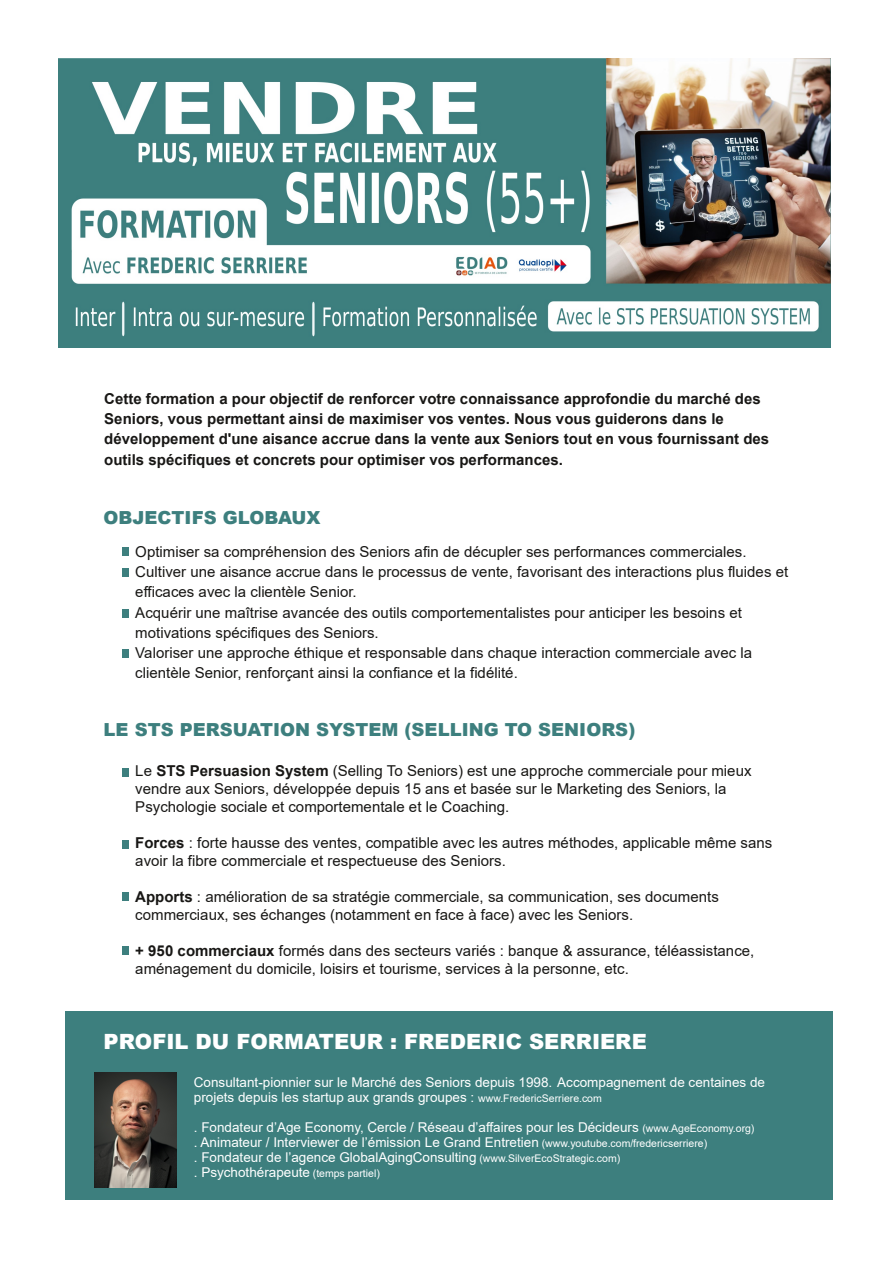
<style>
.page{position:relative;width:893px;height:1263px;background:#fff}
.page>*{position:absolute;margin:0;border:0;box-sizing:border-box;transform-origin:0 0}
.t1{font:900 21px "Arial";color:#fff}
.t2{font:900 18px "Arial";color:#3d7f7e}
.t3{font:15px/20.2px "Arial";letter-spacing:.005em;color:#181715}
.t4{font:700 15px/20.2px "Arial";color:#181715}
.t5{font:13.5px/15px "Arial";color:#fff}
.s1{font-weight:700}
.s2{font-size:10.5px}
</style>
<div class="page">
<div style="left:65px;top:1012px;width:767px;height:187px;background:#3d7f7e"></div>
<img style="left:59px;top:59px;width:772px;height:288px">
<img style="left:94px;top:1072px;width:83px;height:115px">
<svg style="left:123px;top:548px;width:5px;height:8px"></svg>
<svg style="left:123px;top:569px;width:5px;height:8px"></svg>
<svg style="left:123px;top:609px;width:5px;height:8px"></svg>
<svg style="left:123px;top:650px;width:5px;height:8px"></svg>
<svg style="left:123px;top:768px;width:5px;height:8px"></svg>
<svg style="left:123px;top:840px;width:5px;height:8px"></svg>
<svg style="left:123px;top:893px;width:5px;height:8px"></svg>
<svg style="left:123px;top:947px;width:5px;height:8px"></svg>
<p class="t4" style="left:104px;top:389px;width:666px">Cette formation a pour objectif de renforcer votre connaissance approfondie du marché des Seniors, vous permettant ainsi de maximiser vos ventes. Nous vous guiderons dans le développement d'une aisance accrue dans la vente aux Seniors tout en vous fournissant des outils spécifiques et concrets pour optimiser vos performances.</p>
<p class="t2" style="left:104px;top:504px;width:218px">OBJECTIFS GLOBAUX</p>
<p class="t3" style="left:135px;top:542px;width:654px">Optimiser sa compréhension des Seniors afin de décupler ses performances commerciales.<br>Cultiver une aisance accrue dans le processus de vente, favorisant des interactions plus fluides et efficaces avec la clientèle Senior.<br>Acquérir une maîtrise avancée des outils comportementalistes pour anticiper les besoins et motivations spécifiques des Seniors.<br>Valoriser une approche éthique et responsable dans chaque interaction commerciale avec la clientèle Senior, renforçant ainsi la confiance et la fidélité.</p>
<p class="t2" style="left:104px;top:716px;width:533px">LE STS PERSUATION SYSTEM (SELLING TO SENIORS)</p>
<p class="t3" style="left:135px;top:762px;width:618px;line-height:18px">Le <span class="s1">STS Persuasion System</span> (Selling To Seniors) est une approche commerciale pour mieux vendre aux Seniors, développée depuis 15 ans et basée sur le Marketing des Seniors, la<br>Psychologie sociale et comportementale et le Coaching.</p>
<p class="t3" style="left:135px;top:834px;width:639px;line-height:18px"><span class="s1">Forces</span> : forte hausse des ventes, compatible avec les autres méthodes, applicable même sans avoir la fibre commerciale et respectueuse des Seniors.</p>
<p class="t3" style="left:135px;top:888px;width:585px;line-height:18px"><span class="s1">Apports</span> : amélioration de sa stratégie commerciale, sa communication, ses documents commerciaux, ses échanges (notamment en face à face) avec les Seniors.</p>
<p class="t3" style="left:135px;top:942px;width:621px;line-height:18px"><span class="s1">+ 950 commerciaux</span> formés dans des secteurs variés : banque &amp; assurance, téléassistance, aménagement du domicile, loisirs et tourisme, services à la personne, etc.</p>
<h1 class="t1" style="left:104px;top:1026px;width:545px">PROFIL DU FORMATEUR : FREDERIC SERRIERE</h1>
<p class="t5" style="left:194px;top:1075px;width:573px">Consultant-pionnier sur le Marché des Seniors depuis 1998. Accompagnement de centaines de projets depuis les startup aux grands groupes : <span class="s2">www.FredericSerriere.com</span></p>
<p class="t5" style="left:194px;top:1120px;width:562px">. Fondateur d’Age Economy, Cercle / Réseau d’affaires pour les Décideurs <span class="s2">(www.AgeEconomy.org) </span>. Animateur / Interviewer de l’émission Le Grand Entretien <span class="s2">(www.youtube.com/fredericserriere)<br></span>. Fondateur de l’agence GlobalAgingConsulting <span class="s2">(www.SilverEcoStrategic.com)<br></span>. Psychothérapeute <span class="s2">(temps partiel)</span></p>
</div>
